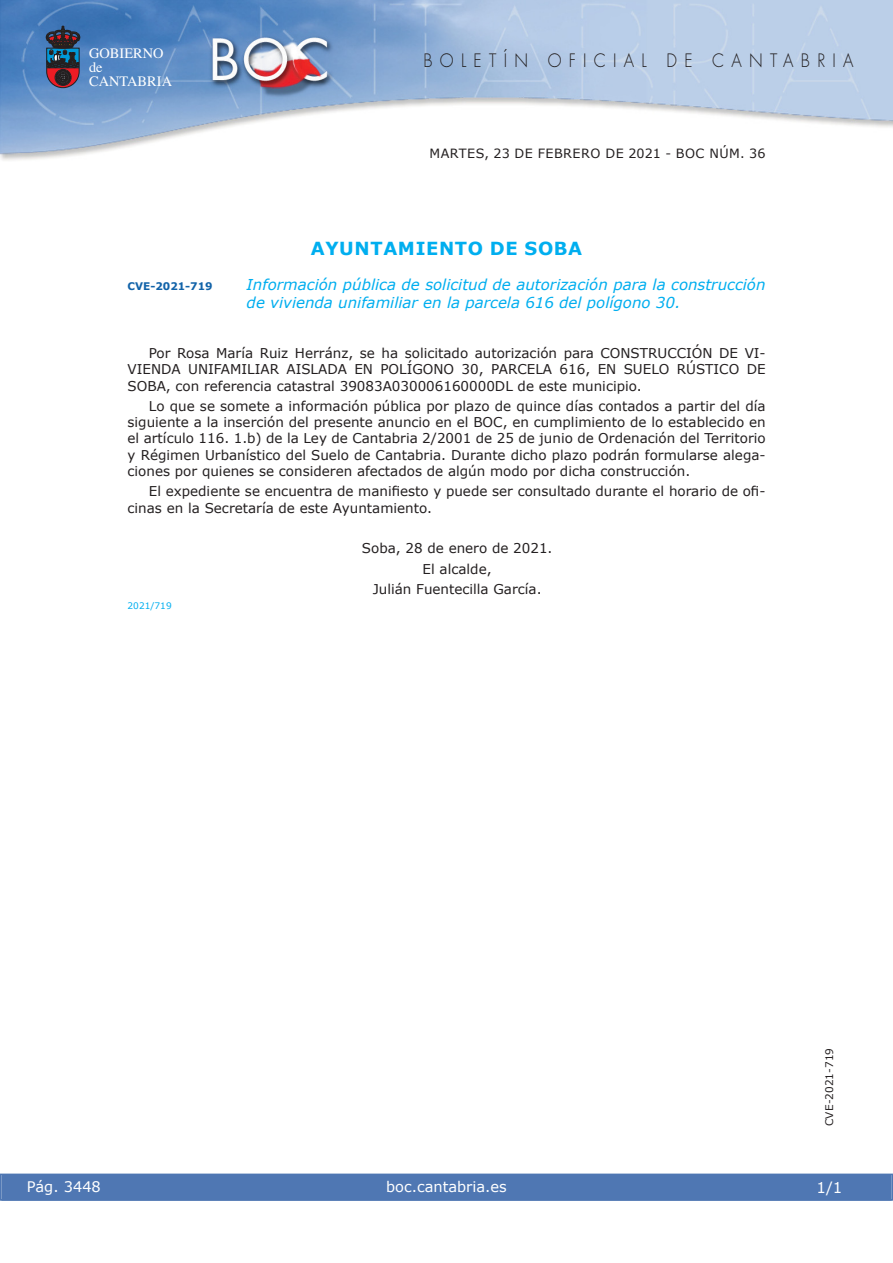
<style>
.page{position:relative;width:893px;height:1263px;background:#fff}
.page>*{position:absolute;margin:0;border:0;box-sizing:border-box;transform-origin:0 0}
.t1{font:300 18px "Futura";letter-spacing:.45em;color:#231f20;scale:.9 1}
.t2{font:700 18px "Verdana";letter-spacing:.035em;color:#00aeef}
.t3{font:italic 15px/18px "Verdana";color:#00aeef}
.t4{font:15px "Verdana";color:#fff}
.t5{font:14.55px "Verdana";color:#fff}
.t6{font:14.4px/14.1px "Times";color:#fff}
.t7{font:13.5px/16.2px "Verdana";color:#231f20;text-align:justify}
.t8{font:12.75px "Verdana";letter-spacing:.035em;color:#231f20}
.t9{font:10.5px "Verdana";color:#231f20}
.t10{font:700 10.5px "Verdana";color:#1263a9}
.t11{font:9px "Verdana";color:#00aeef}
</style>
<div class="page">
<img style="left:0;top:0;width:893px;height:161px">
<svg style="left:46px;top:26px;width:34px;height:62px;background:#464054"></svg>
<div style="left:1px;top:1174px;width:890px;height:27px;background:#4f77b3"></div>
<div style="left:0;top:1174px;width:893px;height:27px;border:1px solid #4f77b3"></div>
<p class="t6" style="left:89px;top:47px;width:85px">GOBIERNO de<br>CANTABRIA</p>
<h1 class="t1" style="left:423px;top:52px;width:479px">BOLETÍN OFICIAL DE CANTABRIA</h1>
<p class="t8" style="left:429px;top:145px;width:337px">MARTES, 23 DE FEBRERO DE 2021 - BOC NÚM. 36</p>
<h1 class="t2" style="left:311px;top:237px;width:273px">AYUNTAMIENTO DE SOBA</h1>
<p class="t10" style="left:128px;top:279px;width:87px">CVE-2021-719</p>
<p class="t3" style="left:247px;top:275px;width:520px">Información pública de solicitud de autorización para la construcción de vivienda unifamiliar en la parcela 616 del polígono 30.</p>
<p class="t7" style="left:128px;top:345px;width:639px;text-indent:21px">Por Rosa María Ruiz Herránz, se ha solicitado autorización para CONSTRUCCIÓN DE VI-VIENDA UNIFAMILIAR AISLADA EN POLÍGONO 30, PARCELA 616, EN SUELO RÚSTICO DE SOBA, con referencia catastral 39083A030006160000DL de este municipio.</p>
<p class="t7" style="left:128px;top:398px;width:639px;text-indent:21px">Lo que se somete a información pública por plazo de quince días contados a partir del día siguiente a la inserción del presente anuncio en el BOC, en cumplimiento de lo establecido en el artículo 116. 1.b) de la Ley de Cantabria 2/2001 de 25 de junio de Ordenación del Territorio y Régimen Urbanístico del Suelo de Cantabria. Durante dicho plazo podrán formularse alega&shy;ciones por quienes se consideren afectados de algún modo por dicha construcción.</p>
<p class="t7" style="left:128px;top:483px;width:639px;text-indent:21px">El expediente se encuentra de manifiesto y puede ser consultado durante el horario de ofi&shy;cinas en la Secretaría de este Ayuntamiento.</p>
<p class="t7" style="left:362px;top:538px;width:192px;line-height:20.4px;text-align:center">Soba, 28 de enero de 2021.<br>El alcalde,<br>Julián Fuentecilla García.</p>
<p class="t11" style="left:128px;top:600px;width:46px">2021/719</p>
<p class="t5" style="left:27px;top:1177px;width:76px">Pág. 3448</p>
<p class="t5" style="left:386px;top:1178px;width:122px">boc.cantabria.es</p>
<p class="t9" style="left:823px;top:1126px;width:80px;rotate:-90deg">CVE-2021-719</p>
<p class="t4" style="left:816px;top:1178px;width:27px">1/1</p>
</div>
